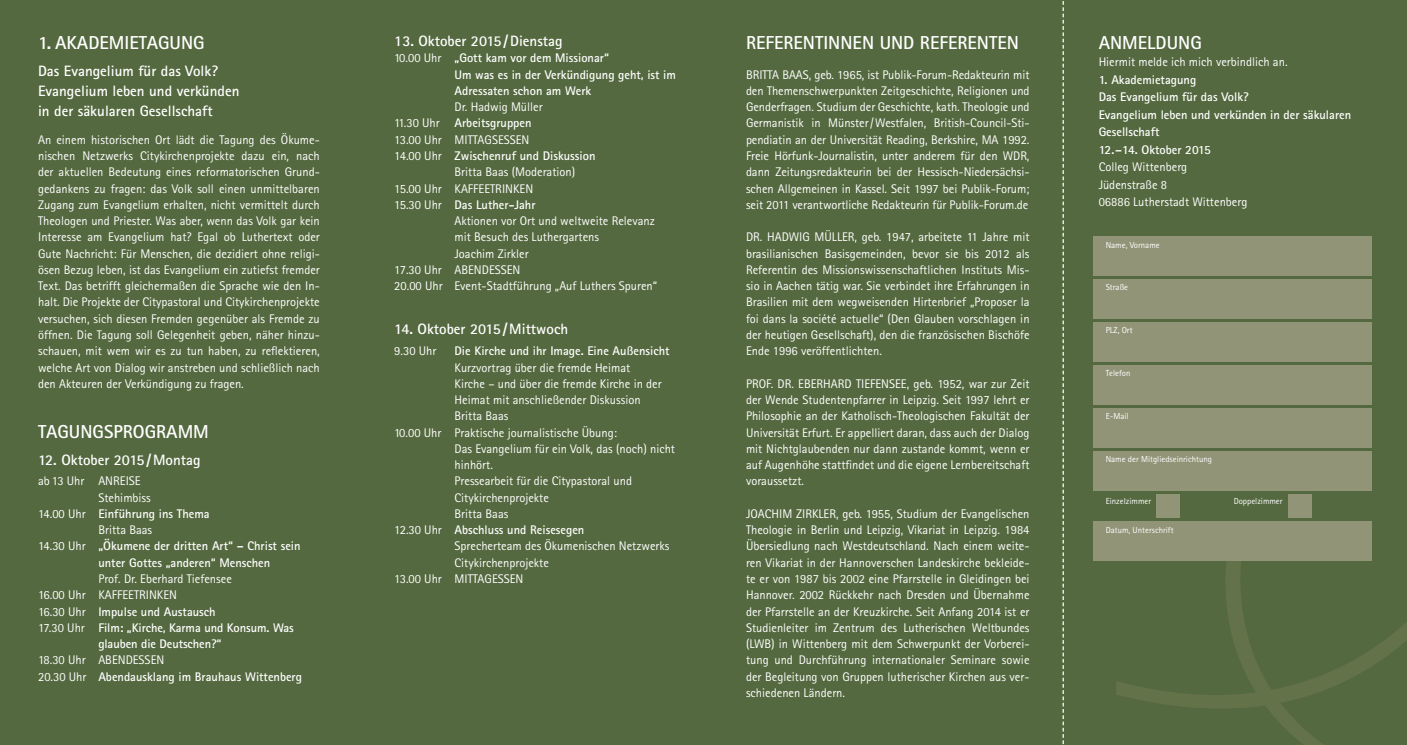
<style>
.page{position:relative;width:1407px;height:745px;background:#fff}
.page>*{position:absolute;margin:0;border:0;box-sizing:border-box;transform-origin:0 0}
.Überschrift_2{font:700 18.75px "Rotis Sans Serif Std";color:#fff}
.Überschrift_3{font:700 15px/20px "Rotis Sans Serif Std";color:#fff}
.Fließtext{font:12.5px/16.2px "Rotis Sans Serif Std";color:#fff;text-align:justify}
.Fließtext-2{font:700 12.5px "Rotis Sans Serif Std";color:#fff}
.Fließtext-3{font:8.75px "Rotis Sans Serif Std";color:#fff}
.s1{font-weight:400}
</style>
<div class="page">
<div style="left:0;top:0;width:1407px;height:744px;background:#54693f"></div>
<div style="left:1093px;top:521px;width:279px;height:39px;background:#929477"></div>
<div style="left:1093px;top:408px;width:279px;height:39px;background:#929477"></div>
<div style="left:1093px;top:450px;width:279px;height:40px;background:#929477"></div>
<svg style="left:1116px;top:546px;width:291px;height:198px;background:#5a6c43"></svg>
<div style="left:1093px;top:236px;width:279px;height:39px;background:#929477"></div>
<div style="left:1093px;top:279px;width:279px;height:39px;background:#929477"></div>
<div style="left:1093px;top:322px;width:279px;height:39px;background:#929477"></div>
<div style="left:1093px;top:365px;width:279px;height:39px;background:#929477"></div>
<div style="left:1156px;top:494px;width:23px;height:23px;background:#929477"></div>
<div style="left:1288px;top:493px;width:23px;height:24px;background:#929477"></div>
<svg style="left:1062px;top:0;width:2px;height:744px"></svg>
<p class="Überschrift_2" style="left:38px;top:31px;width:168px">1. AKADEMIETAGUNG</p>
<p class="Überschrift_3" style="left:38px;top:61px;width:181px">Das Evangelium für das Volk?</p>
<p class="Überschrift_3" style="left:38px;top:81px;width:203px">Evangelium leben und verkünden in der säkularen Gesellschaft</p>
<p class="Fließtext" style="left:38px;top:131px;width:283px">An einem historischen Ort lädt die Tagung des Ökume&shy;nischen Netzwerks Citykirchenprojekte dazu ein, nach der aktuellen Bedeutung eines reformatorischen Grund&shy;gedankens zu fragen: das Volk soll einen unmittelbaren Zugang zum Evangelium erhalten, nicht vermittelt durch Theologen und Priester. Was aber, wenn das Volk gar kein Interesse am Evangelium hat? Egal ob Luthertext oder Gute Nachricht: Für Menschen, die dezidiert ohne religi&shy;ösen Bezug leben, ist das Evangelium ein zutiefst fremder Text. Das betrifft gleichermaßen die Sprache wie den In&shy;halt. Die Projekte der Citypastoral und Citykirchenprojekte versuchen, sich diesen Fremden gegenüber als Fremde zu öffnen. Die Tagung soll Gelegenheit geben, näher hinzu&shy;schauen, mit wem wir es zu tun haben, zu reflektieren, welche Art von Dialog wir anstreben und schließlich nach den Akteuren der Verkündigung zu fragen.</p>
<p class="Überschrift_2" style="left:38px;top:419px;width:172px">TAGUNGSPROGRAMM</p>
<p class="Überschrift_3" style="left:38px;top:449px;width:164px">12. Oktober 2015/Montag</p>
<p class="Fließtext" style="left:38px;top:472px;width:104px">ab 13 Uhr ANREISE</p>
<p class="Fließtext" style="left:98px;top:489px;width:54px">Stehimbiss</p>
<p class="Fließtext-2" style="left:38px;top:505px;width:173px"><span class="s1">14.00 Uhr</span> Einführung ins Thema</p>
<p class="Fließtext" style="left:98px;top:521px;width:55px">Britta Baas</p>
<p class="Fließtext-2" style="left:38px;top:538px;width:264px"><span class="s1">14.30 Uhr</span> „Ökumene der dritten Art“ – Christ sein</p>
<p class="Fließtext-2" style="left:98px;top:554px;width:173px">unter Gottes „anderen“ Menschen</p>
<p class="Fließtext" style="left:98px;top:570px;width:135px">Prof. Dr. Eberhard Tiefensee</p>
<p class="Fließtext" style="left:38px;top:586px;width:140px">16.00 Uhr KAFFEETRINKEN</p>
<p class="Fließtext-2" style="left:38px;top:603px;width:179px"><span class="s1">16.30 Uhr</span> Impulse und Austausch</p>
<p class="Fließtext-2" style="left:38px;top:619px;width:257px"><span class="s1">17.30 Uhr</span> Film: „Kirche, Karma und Konsum. Was</p>
<p class="Fließtext-2" style="left:98px;top:635px;width:125px">glauben die Deutschen?“</p>
<p class="Fließtext" style="left:38px;top:651px;width:128px">18.30 Uhr ABENDESSEN</p>
<p class="Fließtext-2" style="left:38px;top:668px;width:265px"><span class="s1">20.30 Uhr</span> Abendausklang im Brauhaus Wittenberg</p>
<p class="Überschrift_3" style="left:394px;top:31px;width:170px">13. Oktober 2015/Dienstag</p>
<p class="Fließtext-2" style="left:394px;top:50px;width:216px"><span class="s1">10.00 Uhr</span> „Gott kam vor dem Missionar“</p>
<p class="Fließtext-2" style="left:454px;top:66px;width:223px">Um was es in der Verkündigung geht, ist im</p>
<p class="Fließtext-2" style="left:454px;top:83px;width:138px">Adressaten schon am Werk</p>
<p class="Fließtext" style="left:454px;top:99px;width:90px">Dr. Hadwig Müller</p>
<p class="Fließtext-2" style="left:394px;top:115px;width:139px"><span class="s1">11.30 Uhr</span> Arbeitsgruppen</p>
<p class="Fließtext" style="left:394px;top:131px;width:137px">13.00 Uhr MITTAGSESSEN</p>
<p class="Fließtext-2" style="left:394px;top:148px;width:203px"><span class="s1">14.00 Uhr</span> Zwischenruf und Diskussion</p>
<p class="Fließtext" style="left:454px;top:164px;width:122px">Britta Baas (Moderation)</p>
<p class="Fließtext" style="left:394px;top:180px;width:140px">15.00 Uhr KAFFEETRINKEN</p>
<p class="Fließtext-2" style="left:394px;top:196px;width:143px"><span class="s1">15.30 Uhr</span> Das Luther-Jahr</p>
<p class="Fließtext" style="left:454px;top:212px;width:202px">Aktionen vor Ort und weltweite Relevanz</p>
<p class="Fließtext" style="left:454px;top:229px;width:146px">mit Besuch des Luthergartens</p>
<p class="Fließtext" style="left:454px;top:245px;width:76px">Joachim Zirkler</p>
<p class="Fließtext" style="left:394px;top:261px;width:128px">17.30 Uhr ABENDESSEN</p>
<p class="Fließtext" style="left:394px;top:277px;width:264px">20.00 Uhr Event-Stadtführung „Auf Luthers Spuren“</p>
<p class="Überschrift_3" style="left:394px;top:318px;width:175px">14. Oktober 2015/Mittwoch</p>
<p class="Fließtext" style="left:394px;top:342px;width:44px">9.30 Uhr</p>
<p class="Fließtext-2" style="left:454px;top:343px;width:217px">Die Kirche und ihr Image. Eine Außensicht</p>
<p class="Fließtext" style="left:454px;top:359px;width:177px">Kurzvortrag über die fremde Heimat</p>
<p class="Fließtext" style="left:454px;top:375px;width:209px">Kirche – und über die fremde Kirche in der</p>
<p class="Fließtext" style="left:454px;top:391px;width:188px">Heimat mit anschließender Diskussion</p>
<p class="Fließtext" style="left:454px;top:407px;width:55px">Britta Baas</p>
<p class="Fließtext" style="left:394px;top:424px;width:224px">10.00 Uhr Praktische journalistische Übung:</p>
<p class="Fließtext" style="left:454px;top:440px;width:222px">Das Evangelium für ein Volk, das (noch) nicht</p>
<p class="Fließtext" style="left:454px;top:456px;width:40px">hinhört.</p>
<p class="Fließtext" style="left:454px;top:472px;width:179px">Pressearbeit für die Citypastoral und</p>
<p class="Fließtext" style="left:454px;top:489px;width:96px">Citykirchenprojekte</p>
<p class="Fließtext" style="left:454px;top:505px;width:55px">Britta Baas</p>
<p class="Fließtext-2" style="left:394px;top:521px;width:192px"><span class="s1">12.30 Uhr</span> Abschluss und Reisesegen</p>
<p class="Fließtext" style="left:454px;top:537px;width:216px">Sprecherteam des Ökumenischen Netzwerks</p>
<p class="Fließtext" style="left:454px;top:554px;width:96px">Citykirchenprojekte</p>
<p class="Fließtext" style="left:394px;top:570px;width:131px">13.00 Uhr MITTAGESSEN</p>
<p class="Überschrift_2" style="left:746px;top:31px;width:274px">REFERENTINNEN UND REFERENTEN</p>
<p class="Fließtext" style="left:746px;top:66px;width:285px">BRITTA BAAS, geb. 1965, ist Publik-Forum-Redakteurin mit den Themenschwerpunkten Zeitgeschichte, Religionen und Genderfragen. Studium der Geschichte, kath. Theologie und Germanistik in Münster/Westfalen, British-Council-Sti&shy;pendiatin an der Universität Reading, Berkshire, MA 1992.<br>Freie Hörfunk-Journalistin, unter anderem für den WDR, dann Zeitungsredakteurin bei der Hessisch-Niedersächsi&shy;schen Allgemeinen in Kassel. Seit 1997 bei Publik-Forum; seit 2011 verantwortliche Redakteurin für Publik-Forum.de</p>
<p class="Fließtext" style="left:746px;top:229px;width:285px">DR. HADWIG MÜLLER, geb. 1947, arbeitete 11 Jahre mit brasilianischen Basisgemeinden, bevor sie bis 2012 als Referentin des Missionswissenschaftlichen Instituts Mis&shy;sio in Aachen tätig war. Sie verbindet ihre Erfahrungen in Brasilien mit dem wegweisenden Hirtenbrief „Proposer la foi dans la société actuelle“ (Den Glauben vorschlagen in der heutigen Gesellschaft), den die französischen Bischöfe Ende 1996 veröffentlichten.</p>
<p class="Fließtext" style="left:746px;top:375px;width:285px">PROF. DR. EBERHARD TIEFENSEE, geb. 1952, war zur Zeit der Wende Studentenpfarrer in Leipzig. Seit 1997 lehrt er Philosophie an der Katholisch-Theologischen Fakultät der Universität Erfurt. Er appelliert daran, dass auch der Dialog mit Nichtglaubenden nur dann zustande kommt, wenn er auf Augenhöhe stattfindet und die eigene Lernbereitschaft voraussetzt.</p>
<p class="Fließtext" style="left:746px;top:505px;width:285px">JOACHIM ZIRKLER, geb. 1955, Studium der Evangelischen Theologie in Berlin und Leipzig, Vikariat in Leipzig. 1984<br>Übersiedlung nach Westdeutschland. Nach einem weite&shy;ren Vikariat in der Hannoverschen Landeskirche bekleide&shy;te er von 1987 bis 2002 eine Pfarrstelle in Gleidingen bei Hannover. 2002 Rückkehr nach Dresden und Übernahme der Pfarrstelle an der Kreuzkirche. Seit Anfang 2014 ist er Studienleiter im Zentrum des Lutherischen Weltbundes (LWB) in Wittenberg mit dem Schwerpunkt der Vorberei&shy;tung und Durchführung internationaler Seminare sowie der Begleitung von Gruppen lutherischer Kirchen aus ver&shy;schiedenen Ländern.</p>
<p class="Überschrift_2" style="left:1098px;top:31px;width:105px">ANMELDUNG</p>
<p class="Fließtext" style="left:1098px;top:54px;width:190px">Hiermit melde ich mich verbindlich an.</p>
<p class="Fließtext-2" style="left:1098px;top:72px;width:99px">1. Akademietagung</p>
<p class="Fließtext-2" style="left:1098px;top:89px;width:151px">Das Evangelium für das Volk?</p>
<p class="Fließtext-2" style="left:1098px;top:107px;width:254px">Evangelium leben und verkünden in der säkularen</p>
<p class="Fließtext-2" style="left:1098px;top:124px;width:62px">Gesellschaft</p>
<p class="Fließtext-2" style="left:1098px;top:142px;width:114px">12.–14. Oktober 2015</p>
<p class="Fließtext" style="left:1098px;top:159px;width:90px">Colleg Wittenberg</p>
<p class="Fließtext" style="left:1098px;top:176px;width:70px">Jüdenstraße 8</p>
<p class="Fließtext" style="left:1098px;top:194px;width:150px">06886 Lutherstadt Wittenberg</p>
<p class="Fließtext-3" style="left:1106px;top:239px;width:55px">Name, Vorname</p>
<p class="Fließtext-3" style="left:1106px;top:282px;width:24px">Straße</p>
<p class="Fließtext-3" style="left:1106px;top:325px;width:28px">PLZ, Ort</p>
<p class="Fließtext-3" style="left:1106px;top:367px;width:26px">Telefon</p>
<p class="Fließtext-3" style="left:1106px;top:410px;width:24px">E-Mail</p>
<p class="Fließtext-3" style="left:1106px;top:453px;width:108px">Name der Mitgliedseinrichtung</p>
<p class="Fließtext-3" style="left:1106px;top:496px;width:47px">Einzelzimmer</p>
<p class="Fließtext-3" style="left:1233px;top:496px;width:50px">Doppelzimmer</p>
<p class="Fließtext-3" style="left:1106px;top:524px;width:69px">Datum, Unterschrift</p>
</div>
